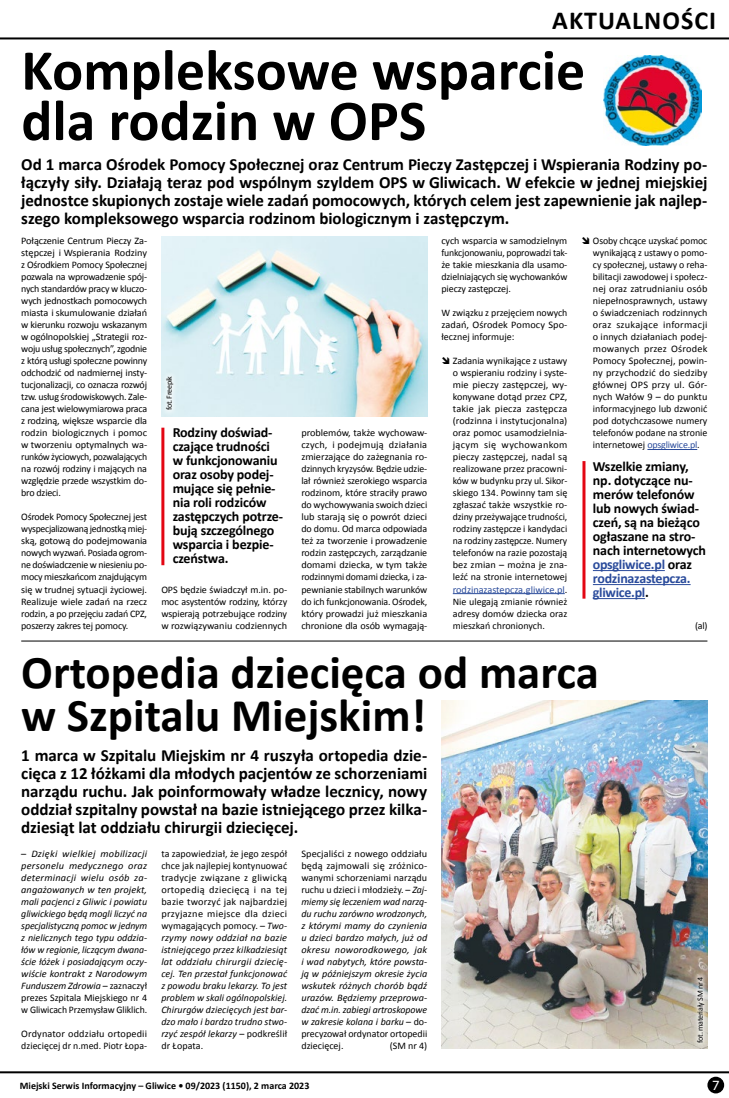
<style>
.page{position:relative;width:729px;height:1098px;background:#fff}
.page>*{position:absolute;margin:0;border:0;box-sizing:border-box;transform-origin:0 0}
.t1{font:700 58px/50.4px "Calibri";color:#000}
.t2{font:700 47px/43.2px "Calibri";color:#000}
.t3{font:700 26px "Calibri";letter-spacing:.04em;color:#000}
.t4{font:700 17px/18px "Calibri";letter-spacing:-.005em;color:#000;text-align:justify}
.t5{font:700 14px/14px "Calibri";letter-spacing:-.01em;color:#000}
.t6{font:13px "Museo Sans 500";color:#fff}
.t7{font:10px/12px "Calibri";letter-spacing:-.01em;color:#000;text-align:justify}
.t8{font:italic 10px/12px "Calibri";color:#000;text-align:justify}
.t9{font:700 10px "Calibri";color:#000}
.t10{font:8px "Calibri";letter-spacing:-.03em;color:#000}
.s1{color:#2a4b9b}
.s2{font-style:normal}
</style>
<div class="page">
<hr style="left:0;top:37px;width:729px;height:2px;background:#000">
<hr style="left:0;top:1070px;width:729px;height:2px;background:#000">
<div style="left:707px;top:1076px;width:17px;height:16px;background:#000;border-radius:50%"></div>
<hr style="left:453px;top:593px;width:111px;height:1px;background:#2a4b9b">
<hr style="left:647px;top:449px;width:50px;height:1px;background:#2a4b9b">
<hr style="left:592px;top:570px;width:72px;height:1px;background:#2a4b9b">
<hr style="left:592px;top:584px;width:98px;height:1px;background:#2a4b9b">
<hr style="left:592px;top:598px;width:53px;height:1px;background:#2a4b9b">
<img style="left:441px;top:700px;width:266px;height:348px">
<hr style="left:21px;top:640px;width:686px;height:1px;background:#000">
<img style="left:161px;top:236px;width:266px;height:180px">
<img style="left:603px;top:55px;width:98px;height:90px">
<hr style="left:161px;top:427px;width:3px;height:138px;background:#e30613">
<hr style="left:582px;top:461px;width:3px;height:137px;background:#e30613">
<div style="left:691px;top:970px;width:19px;height:78px;background:#fff;opacity:.75"></div>
<div style="left:160px;top:369px;width:19px;height:47px;background:#fff;opacity:.75"></div>
<h3 class="t3" style="left:552px;top:4px;width:165px">AKTUALNOŚCI</h3>
<h1 class="t1" style="left:21px;top:45px;width:565px">Kompleksowe wsparcie dla rodzin w OPS</h1>
<p class="t4" style="left:21px;top:155px;width:687px">Od 1 marca Ośrodek Pomocy Społecznej oraz Centrum Pieczy Zastępczej i Wspierania Rodziny po&shy;łączyły siły. Działają teraz pod wspólnym szyldem OPS w Gliwicach. W efekcie w jednej miejskiej jednostce skupionych zostaje wiele zadań pomocowych, których celem jest zapewnienie jak najlep&shy;szego kompleksowego wsparcia rodzinom biologicznym i zastępczym.</p>
<p class="t7" style="left:21px;top:235px;width:127px">Połączenie Centrum Pieczy Za&shy;stępczej i Wspierania Rodziny z Ośrodkiem Pomocy Społecznej pozwala na wprowadzenie spój&shy;nych standardów pracy w kluczo&shy;wych jednostkach pomocowych miasta i skumulowanie działań w kierunku rozwoju wskazanym w ogólnopolskiej „Strategii roz&shy;woju usług społecznych”, zgodnie z którą usługi społeczne powinny odchodzić od nadmiernej insty&shy;tucjonalizacji, co oznacza rozwój tzw. usług środowiskowych. Zale&shy;cana jest wielowymiarowa praca z rodziną, większe wsparcie dla rodzin biologicznych i pomoc w tworzeniu optymalnych wa&shy;runków życiowych, pozwalających na rozwój rodziny i mających na względzie przede wszystkim do&shy;bro dzieci.</p>
<p class="t7" style="left:21px;top:511px;width:127px">Ośrodek Pomocy Społecznej jest wyspecjalizowaną jednostką miej&shy;ską, gotową do podejmowania nowych wyzwań. Posiada ogrom&shy;ne doświadczenie w niesieniu po&shy;mocy mieszkańcom znajdującym się w trudnej sytuacji życiowej.<br>Realizuje wiele zadań na rzecz rodzin, a po przejęciu zadań CPZ, poszerzy zakres tej pomocy.</p>
<p class="t7" style="left:592px;top:235px;width:116px">Osoby chcące uzyskać pomoc wynikającą z ustawy o pomo&shy;cy społecznej, ustawy o reha&shy;bilitacji zawodowej i społecz&shy;nej oraz zatrudnianiu osób niepełnosprawnych, ustawy o świadczeniach rodzinnych oraz szukające informacji o innych działaniach podej&shy;mowanych przez Ośrodek Pomocy Społecznej, powin&shy;ny przychodzić do siedziby głównej OPS przy ul. Gór&shy;nych Wałów 9 – do punktu informacyjnego lub dzwonić pod dotychczasowe numery telefonów podane na stronie internetowej <span class="s1">opsgliwice.pl</span>.</p>
<h3 class="t5" style="left:592px;top:459px;width:115px">Wszelkie zmiany, np. dotyczące nu&shy;merów telefonów lub nowych świad&shy;czeń, są na bieżąco ogłaszane na stro&shy;nach internetowych <span class="s1">opsgliwice.pl</span> oraz <span class="s1">rodzinazastepcza. gliwice.pl</span>.</h3>
<p class="t7" style="left:695px;top:619px;width:14px">(al)</p>
<h2 class="t2" style="left:21px;top:650px;width:579px">Ortopedia dziecięca od marca w Szpitalu Miejskim!</h2>
<p class="t4" style="left:21px;top:746px;width:407px">1 marca w Szpitalu Miejskim nr 4 ruszyła ortopedia dzie&shy;cięca z 12 łóżkami dla młodych pacjentów ze schorzeniami narządu ruchu. Jak poinformowały władze lecznicy, nowy oddział szpitalny powstał na bazie istniejącego przez kilka&shy;dziesiąt lat oddziału chirurgii dziecięcej.</p>
<p class="t8" style="left:21px;top:846px;width:127px"><span class="s2">–</span> Dzięki wielkiej mobilizacji personelu medycznego oraz determinacji wielu osób za&shy;angażowanych w ten projekt, mali pacjenci z Gliwic i powiatu gliwickiego będą mogli liczyć na specjalistyczną pomoc w jednym z nielicznych tego typu oddzia&shy;łów w regionie, liczącym dwana&shy;ście łóżek i posiadającym oczy&shy;wiście kontrakt z Narodowym Funduszem Zdrowia <span class="s2">– zaznaczył prezes Szpitala Miejskiego nr 4 w Gliwicach Przemysław Gliklich.</span></p>
<p class="t7" style="left:21px;top:1027px;width:127px">Ordynator oddziału ortopedii dziecięcej dr n.med. Piotr Łopa-</p>
<p class="t7" style="left:441px;top:235px;width:127px">cych wsparcia w samodzielnym funkcjonowaniu, poprowadzi tak&shy;że takie mieszkania dla usamo&shy;dzielniających się wychowanków pieczy zastępczej.</p>
<p class="t7" style="left:441px;top:307px;width:127px">W związku z przejęciem nowych zadań, Ośrodek Pomocy Spo&shy;łecznej informuje:</p>
<p class="t7" style="left:453px;top:355px;width:116px">Zadania wynikające z ustawy o wspieraniu rodziny i syste&shy;mie pieczy zastępczej, wy&shy;konywane dotąd przez CPZ, takie jak piecza zastępcza (rodzinna i instytucjonalna) oraz pomoc usamodzielnia&shy;jącym się wychowankom pieczy zastępczej, nadal są realizowane przez pracowni&shy;ków w budynku przy ul. Sikor&shy;skiego 134. Powinny tam się zgłaszać także wszystkie ro&shy;dziny przeżywające trudności, rodziny zastępcze i kandydaci na rodziny zastępcze. Numery telefonów na razie pozostają bez zmian – można je zna&shy;leźć na stronie internetowej <span class="s1">rodzinazastepcza.gliwice.pl</span>.<br>Nie ulegają zmianie również adresy domów dziecka oraz mieszkań chronionych.</p>
<p class="t10" style="left:164px;top:410px;width:36px;rotate:-90deg">fot. Freepik</p>
<h3 class="t5" style="left:173px;top:425px;width:112px">Rodziny doświad&shy;czające trudności w funkcjonowaniu oraz osoby podej&shy;mujące się pełnie&shy;nia roli rodziców zastępczych potrze&shy;bują szczególnego wsparcia i bezpie&shy;czeństwa.</h3>
<p class="t7" style="left:161px;top:583px;width:127px">OPS będzie świadczył m.in. po&shy;moc asystentów rodziny, którzy wspierają potrzebujące rodziny w rozwiązywaniu codziennych</p>
<p class="t7" style="left:301px;top:427px;width:127px">problemów, także wychowaw&shy;czych, i podejmują działania zmierzające do zażegnania ro&shy;dzinnych kryzysów. Będzie udzie&shy;lał również szerokiego wsparcia rodzinom, które straciły prawo do wychowywania swoich dzieci lub starają się o powrót dzieci do domu. Od marca odpowiada też za tworzenie i prowadzenie rodzin zastępczych, zarządzanie domami dziecka, w tym także rodzinnymi domami dziecka, i za&shy;pewnianie stabilnych warunków do ich funkcjonowania. Ośrodek, który prowadzi już mieszkania chronione dla osób wymagają-</p>
<p class="t8" style="left:161px;top:846px;width:127px"><span class="s2">ta zapowiedział, że jego zespół chce jak najlepiej kontynuować tradycje związane z gliwicką ortopedią dziecięcą i na tej bazie tworzyć jak najbardziej przyjazne miejsce dla dzieci wymagających pomocy. –</span> Two&shy;rzymy nowy oddział na bazie istniejącego przez kilkadziesiąt lat oddziału chirurgii dziecię&shy;cej. Ten przestał funkcjonować z powodu braku lekarzy. To jest problem w skali ogólnopolskiej.<br>Chirurgów dziecięcych jest bar&shy;dzo mało i bardzo trudno stwo&shy;rzyć zespół lekarzy <span class="s2">– podkreślił dr Łopata.</span></p>
<p class="t8" style="left:301px;top:846px;width:127px"><span class="s2">Specjaliści z nowego oddziału będą zajmowali się zróżnico&shy;wanymi schorzeniami narządu ruchu u dzieci i młodzieży. –</span> Zaj&shy;miemy się leczeniem wad narzą&shy;du ruchu zarówno wrodzonych, z którymi mamy do czynienia u dzieci bardzo małych, już od okresu noworodkowego, jak i wad nabytych, które powsta&shy;ją w późniejszym okresie życia wskutek różnych chorób bądź urazów. Będziemy przeprowa&shy;dzać m.in. zabiegi artroskopowe w zakresie kolana i barku <span class="s2">– do&shy;precyzował ordynator ortopedii dziecięcej.</span></p>
<p class="t10" style="left:695px;top:1042px;width:67px;rotate:-90deg">fot. materiały SM nr 4</p>
<p class="t7" style="left:389px;top:1039px;width:39px">(SM nr 4)</p>
<p class="t9" style="left:20px;top:1079px;width:291px">Miejski Serwis Informacyjny – Gliwice • 09/2023 (1150), 2 marca 2023</p>
<h3 class="t6" style="left:712px;top:1077px;width:8px">7</h3>
</div>
